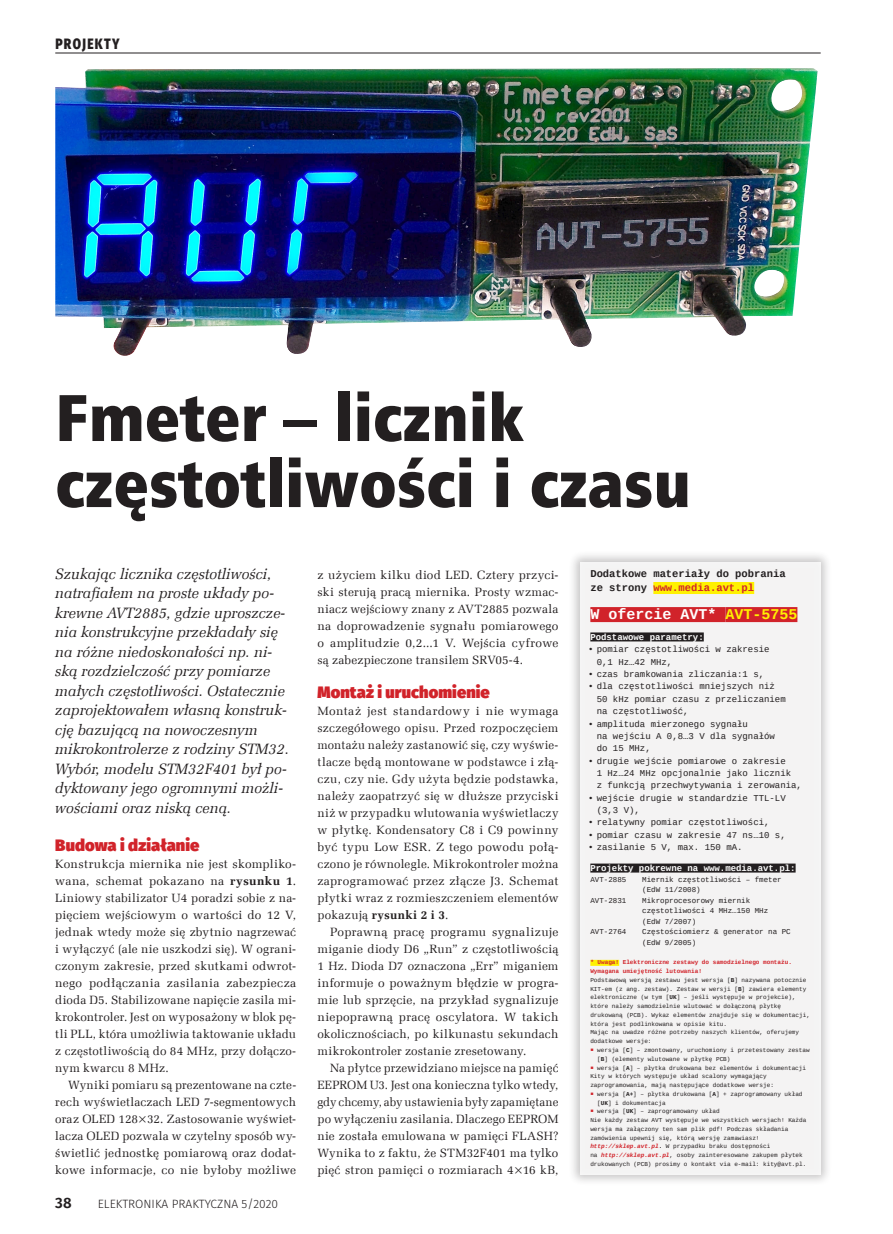
<style>
.page{position:relative;width:893px;height:1234px;background:#fff}
.page>*{position:absolute;margin:0;border:0;box-sizing:border-box;transform-origin:0 0}
._9_tytul{font:66px/66px "Humnst 777 X Blk Cn EU";color:#231f20}
._3_Srodtytul{font:900 16.5px "Fira Sans";letter-spacing:.005em;color:#d1232a}
._2_lead_do_wszystkie{font:italic 15px/19.5px "Zapf Ellipt EU";color:#231f20}
._7_tabela_trec{font:700 15px "Liberation Mono";color:#fff}
.t1{font:800 15px "Fira Sans";letter-spacing:.11em;color:#231f20;scale:.8 1}
.t2{font:600 15px "Fira Sans";color:#231f20}
._1_Body{font:12px/17px "Zapf Ellipt EU";letter-spacing:.02em;color:#231f20;text-align:justify}
.t3{font:300 12px "Fira Sans";color:#231f20}
._7_tabela_trec-2{font:700 10.5px/14.1px "Liberation Mono";color:#231f20}
.t4{font:9px/12.3px "Liberation Mono";color:#231f20}
._7_tabela_trec-3{font:700 9px "Liberation Mono";color:#fff}
._7_tabela_trec-4{font:7.5px "Liberation Mono";color:#231f20}
._7_tabela_trec-5{font:6px/8.7px "Liberation Mono";color:#231f20}
._7_tabela_trec-6{font:700 6px/8.7px "Liberation Mono";color:#d1232a}
.s1{font-weight:700}
.s2{color:#d1232a}
.s3{color:#fff101}
.s4{font-weight:700;font-style:italic;color:#d1232a}
</style>
<div class="page">
<hr style="left:55px;top:53px;width:766px;height:1px;background:#231f20">
<img style="left:55px;top:68px;width:762px;height:288px">
<div style="left:568px;top:550px;width:264px;height:635px;background:#231f20;opacity:.25"></div>
<div style="left:580px;top:561px;width:241px;height:613px;background:#f4f3f3"></div>
<div style="left:653px;top:582px;width:101px;height:12px;background:#fff101"></div>
<div style="left:590px;top:607px;width:135px;height:15px;background:#d1232a"></div>
<div style="left:725px;top:607px;width:72px;height:15px;background:#d1232a"></div>
<div style="left:590px;top:632px;width:114px;height:9px;background:#231f20"></div>
<div style="left:590px;top:863px;width:206px;height:9px;background:#231f20"></div>
<div style="left:590px;top:959px;width:29px;height:6px;background:#fff101"></div>
<p class="t1" style="left:55px;top:30px;width:82px">PROJEKTY</p>
<p class="_9_tytul" style="left:55px;top:385px;width:637px">Fmeter – licznik częstotliwości i czasu</p>
<p class="_2_lead_do_wszystkie" style="left:55px;top:564px;width:235px">Szukając licznika częstotliwości, natrafiałem na proste układy po&shy;krewne AVT2885, gdzie uproszcze&shy;nia konstrukcyjne przekładały się na różne niedoskonałości np. ni&shy;ską rozdzielczość przy pomiarze małych częstotliwości. Ostatecznie zaprojektowałem własną konstruk&shy;cję bazującą na nowoczesnym mikrokontrolerze z rodziny STM32.<br>Wybór, modelu STM32F401 był po&shy;dyktowany jego ogromnymi możli&shy;wościami oraz niską ceną.</p>
<p class="_1_Body" style="left:317px;top:566px;width:242px">z użyciem kilku diod LED. Cztery przyci&shy;ski sterują pracą miernika. Prosty wzmac&shy;niacz wejściowy znany z AVT2885 pozwala na doprowadzenie sygnału pomiarowego o amplitudzie 0,2...1 V. Wejścia cyfrowe są zabezpieczone transilem SRV05-4.</p>
<p class="_3_Srodtytul" style="left:317px;top:676px;width:174px">Montaż i uruchomienie</p>
<p class="_1_Body" style="left:317px;top:702px;width:242px">Montaż jest standardowy i nie wymaga szczegółowego opisu. Przed rozpoczęciem montażu należy zastanowić się, czy wyświe&shy;tlacze będą montowane w podstawce i złą&shy;czu, czy nie. Gdy użyta będzie podstawka, należy zaopatrzyć się w dłuższe przyciski niż w przypadku wlutowania wyświetlaczy w płytkę. Kondensatory C8 i C9 powinny być typu Low ESR. Z tego powodu połą&shy;czono je równolegle. Mikrokontroler można zaprogramować przez złącze J3. Schemat płytki wraz z rozmieszczeniem elementów pokazują <span class="s1">rysunki 2 i 3</span>.</p>
<p class="_1_Body" style="left:317px;top:923px;width:242px;text-indent:13px">Poprawną pracę programu sygnalizuje miganie diody D6 „Run” z częstotliwością 1 Hz. Dioda D7 oznaczona „Err” miganiem informuje o poważnym błędzie w progra&shy;mie lub sprzęcie, na przykład sygnalizuje niepoprawną pracę oscylatora. W takich okolicznościach, po kilkunastu sekundach mikrokontroler zostanie zresetowany.</p>
<p class="_1_Body" style="left:317px;top:1059px;width:242px;text-indent:13px">Na płytce przewidziano miejsce na pamięć EEPROM U3. Jest ona konieczna tylko wtedy, gdy chcemy, aby ustawienia były zapamiętane po wyłączeniu zasilania. Dlaczego EEPROM nie została emulowana w pamięci FLASH?<br>Wynika to z faktu, że STM32F401 ma tylko pięć stron pamięci o rozmiarach 4×16 kB,</p>
<p class="_3_Srodtytul" style="left:55px;top:829px;width:146px">Budowa i działanie</p>
<p class="_1_Body" style="left:55px;top:855px;width:242px">Konstrukcja miernika nie jest skompliko&shy;wana, schemat pokazano na <span class="s1">rysunku 1</span>.<br>Liniowy stabilizator U4 poradzi sobie z na&shy;pięciem wejściowym o wartości do 12 V, jednak wtedy może się zbytnio nagrzewać i wyłączyć (ale nie uszkodzi się). W ograni&shy;czonym zakresie, przed skutkami odwrot&shy;nego podłączania zasilania zabezpiecza dioda D5. Stabilizowane napięcie zasila mi&shy;krokontroler. Jest on wyposażony w blok pę&shy;tli PLL, która umożliwia taktowanie układu z częstotliwością do 84 MHz, przy dołączo&shy;nym kwarcu 8 MHz.</p>
<p class="_1_Body" style="left:55px;top:1076px;width:242px;text-indent:13px">Wyniki pomiaru są prezentowane na czte&shy;rech wyświetlaczach LED 7-segmentowych oraz OLED 128×32. Zastosowanie wyświet&shy;lacza OLED pozwala w czytelny sposób wy&shy;świetlić jednostkę pomiarową oraz dodat&shy;kowe informacje, co nie byłoby możliwe</p>
<p class="t2" style="left:55px;top:1190px;width:18px">38</p>
<p class="t3" style="left:98px;top:1195px;width:182px">ELEKTRONIKA PRAKTYCZNA 5/2020</p>
<p class="_7_tabela_trec-2" style="left:590px;top:566px;width:197px">Dodatkowe materiały do pobrania ze strony <span class="s2">www.media.avt.pl</span></p>
<p class="_7_tabela_trec" style="left:590px;top:604px;width:209px">W ofercie AVT* <span class="s3">AVT-5755</span></p>
<p class="_7_tabela_trec-3" style="left:590px;top:631px;width:115px">Podstawowe parametry:</p>
<p class="t4" style="left:597px;top:643px;width:174px;text-indent:-9px">• pomiar częstotliwości w zakresie<br>0,1 Hz…42 MHz,</p>
<p class="t4" style="left:588px;top:667px;width:177px">• czas bramkowania zliczania:1 s,</p>
<p class="t4" style="left:597px;top:680px;width:191px;text-indent:-9px">• dla częstotliwości mniejszych niż<br>50 kHz pomiar czasu z przeliczaniem na częstotliwość,</p>
<p class="t4" style="left:597px;top:717px;width:180px;text-indent:-9px">• amplituda mierzonego sygnału<br>na wejściu A 0,8…3 V dla sygnałów do 15 MHz,</p>
<p class="t4" style="left:597px;top:754px;width:207px;text-indent:-9px">• drugie wejście pomiarowe o zakresie<br>1 Hz…24 MHz opcjonalnie jako licznik<br>z funkcją przechwytywania i zerowania,</p>
<p class="t4" style="left:597px;top:791px;width:191px;text-indent:-9px">• wejście drugie w standardzie TTL-LV (3,3 V),</p>
<p class="t4" style="left:588px;top:816px;width:183px">• relatywny pomiar częstotliwości,</p>
<p class="t4" style="left:588px;top:828px;width:199px">• pomiar czasu w zakresie 47 ns…10 s,</p>
<p class="t4" style="left:588px;top:840px;width:156px">• zasilanie 5 V, max. 150 mA.</p>
<p class="_7_tabela_trec-3" style="left:590px;top:862px;width:207px">Projekty pokrewne na www.media.avt.pl:</p>
<p class="_7_tabela_trec-4" style="left:590px;top:874px;width:37px">AVT-2885</p>
<p class="_7_tabela_trec-4" style="left:642px;top:874px;width:141px">Miernik częstotliwości – fmeter</p>
<p class="_7_tabela_trec-4" style="left:642px;top:884px;width:60px">(EdW 11/2008)</p>
<p class="_7_tabela_trec-4" style="left:590px;top:895px;width:37px">AVT-2831</p>
<p class="_7_tabela_trec-4" style="left:642px;top:895px;width:110px">Mikroprocesorowy miernik</p>
<p class="_7_tabela_trec-4" style="left:642px;top:905px;width:128px">częstotliwości 4 MHz…150 MHz</p>
<p class="_7_tabela_trec-4" style="left:642px;top:916px;width:56px">(EdW 7/2007)</p>
<p class="_7_tabela_trec-4" style="left:590px;top:926px;width:37px">AVT-2764</p>
<p class="_7_tabela_trec-4" style="left:642px;top:926px;width:150px">Częstościomierz &amp; generator na PC</p>
<p class="_7_tabela_trec-4" style="left:642px;top:937px;width:56px">(EdW 9/2005)</p>
<p class="_7_tabela_trec-6" style="left:590px;top:957px;width:203px">* Uwaga! Elektroniczne zestawy do samodzielnego montażu.<br>Wymagana umiejętność lutowania!</p>
<p class="_7_tabela_trec-5" style="left:590px;top:975px;width:221px">Podstawową wersją zestawu jest wersja [<span class="s1">B</span>] nazywana potocznie KIT-em (z ang. zestaw). Zestaw w wersji [<span class="s1">B</span>] zawiera elementy elektroniczne (w tym [<span class="s1">UK</span>] – jeśli występuje w projekcie), które należy samodzielnie wlutować w dołączoną płytkę drukowaną (PCB). Wykaz elementów znajduje się w dokumentacji, która jest podlinkowana w opisie kitu.</p>
<p class="_7_tabela_trec-5" style="left:590px;top:1027px;width:210px">Mając na uwadze różne potrzeby naszych klientów, oferujemy dodatkowe wersje:</p>
<p class="_7_tabela_trec-5" style="left:597px;top:1045px;width:214px;text-indent:-7px"><span class="s2">○</span> wersja [<span class="s1">C</span>] – zmontowany, uruchomiony i przetestowany zestaw [<span class="s1">B</span>] (elementy wlutowane w płytkę PCB)</p>
<p class="_7_tabela_trec-5" style="left:590px;top:1062px;width:217px"><span class="s2">○</span> wersja [<span class="s1">A</span>] – płytka drukowana bez elementów i dokumentacji</p>
<p class="_7_tabela_trec-5" style="left:590px;top:1071px;width:185px">Kity w których występuje układ scalony wymagający zaprogramowania, mają następujące dodatkowe wersje:</p>
<p class="_7_tabela_trec-5" style="left:597px;top:1089px;width:207px;text-indent:-7px"><span class="s2">○</span> wersja [<span class="s1">A+</span>] – płytka drukowana [<span class="s1">A</span>] + zaprogramowany układ [<span class="s1">UK</span>] i dokumentacja</p>
<p class="_7_tabela_trec-5" style="left:590px;top:1106px;width:131px"><span class="s2">○</span> wersja [<span class="s1">UK</span>] – zaprogramowany układ</p>
<p class="_7_tabela_trec-5" style="left:590px;top:1115px;width:218px">Nie każdy zestaw AVT występuje we wszystkich wersjach! Każda wersja ma załączony ten sam plik pdf! Podczas składania zamówienia upewnij się, którą wersję zamawiasz!</p>
<p class="_7_tabela_trec-5" style="left:590px;top:1141px;width:182px"><span class="s4">http://sklep.avt.pl</span><span class="s1">.</span> W przypadku braku dostępności</p>
<p class="_7_tabela_trec-5" style="left:590px;top:1150px;width:218px">na <span class="s4">http://sklep.avt.pl</span>, osoby zainteresowane zakupem płytek drukowanych (PCB) prosimy o kontakt via e-mail: kity@avt.pl.</p>
</div>
